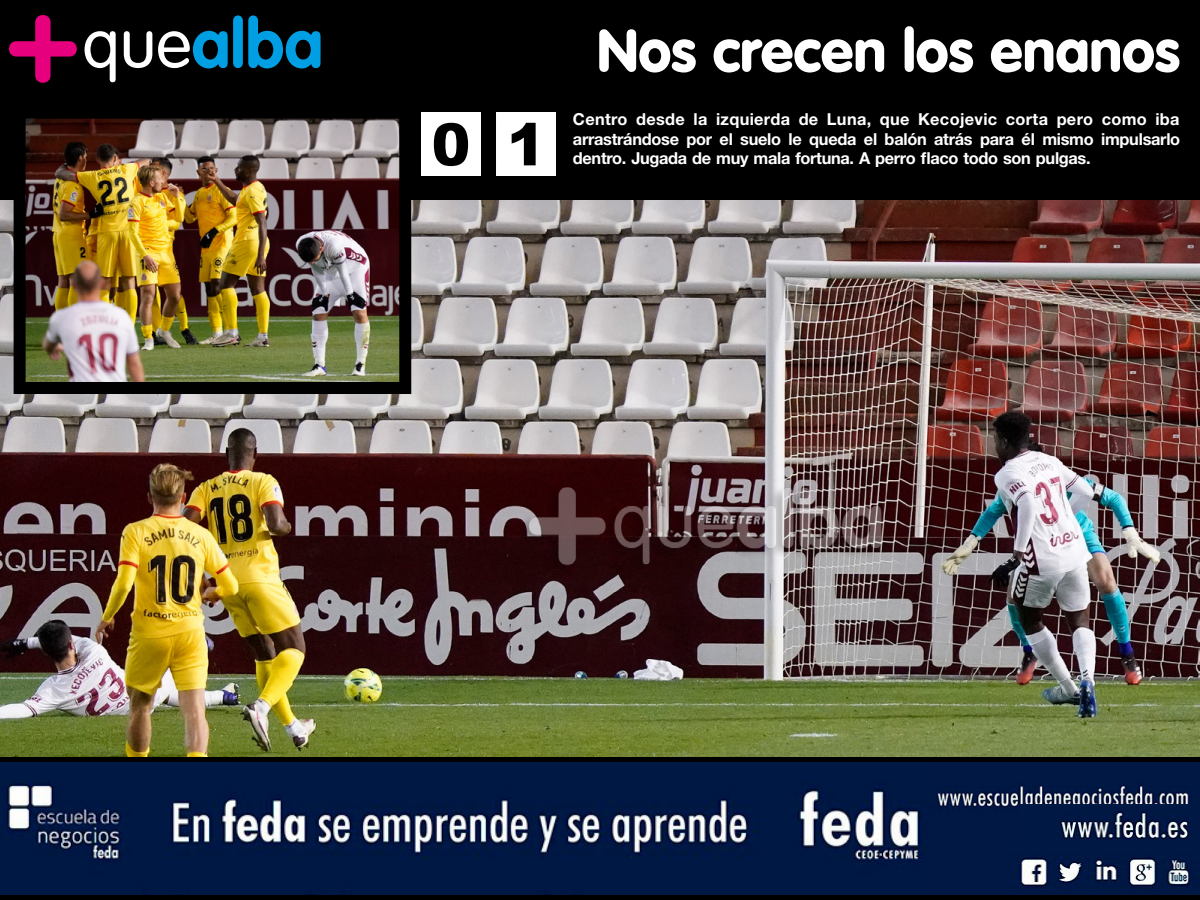
<style>
.page{position:relative;width:1200px;height:900px;background:#000}
.page>*{position:absolute;margin:0;border:0;box-sizing:border-box;transform-origin:0 0}
.t1{font:900 58.95px "VAG Rounded Std";color:#fff}
.t2{font:900 58.5px "Arial";color:#000}
.t3{font:700 16.5px/19.5px "Helvetica Neue LT Std";letter-spacing:-.015em;color:#fff}
</style>
<div class="page">
<img style="left:0;top:201px;width:1200px;height:556px">
<img style="left:27px;top:120px;width:371px;height:261px">
<div style="left:14px;top:107px;width:397px;height:287px;border:12px solid #000"></div>
<svg style="left:85px;top:15px;width:236px;height:67px"></svg>
<svg style="left:9px;top:15px;width:68px;height:68px"></svg>
<img style="left:520px;top:480px;width:380px;height:96px">
<div style="left:497px;top:113px;width:59px;height:63px;background:#fff"></div>
<div style="left:402px;top:93px;width:98px;height:103px;background:#000"></div>
<div style="left:421px;top:113px;width:60px;height:63px;background:#fff"></div>
<div style="left:0;top:763px;width:1200px;height:132px;background:#001843"></div>
<img style="left:7px;top:781px;width:914px;height:82px">
<img style="left:936px;top:785px;width:254px;height:26px">
<img style="left:1018px;top:805px;width:174px;height:35px">
<img style="left:1020px;top:857px;width:178px;height:31px">
<h2 class="t2" style="left:431px;top:102px;width:116px">0 1</h2>
<h1 class="t1" style="left:597px;top:15px;width:585px">Nos crecen los enanos</h1>
<p class="t3" style="left:573px;top:109px;width:609px">Centro desde la izquierda de Luna, que Kecojevic corta pero como iba arrastrándose por el suelo le queda el balón atrás para él mismo impulsarlo</p>
<p class="t3" style="left:573px;top:148px;width:519px">dentro. Jugada de muy mala fortuna. A perro flaco todo son pulgas.</p>
</div>
